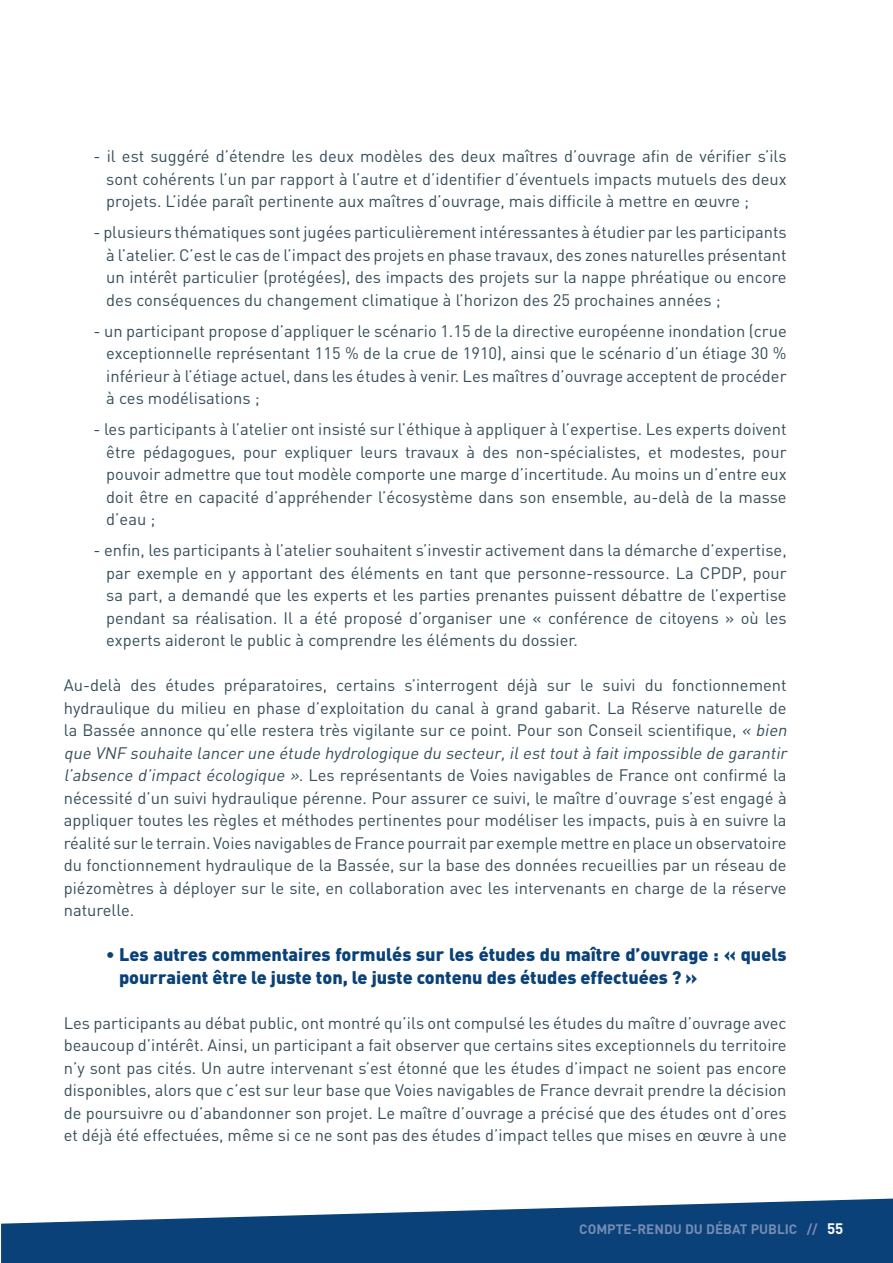
<style>
.page{position:relative;width:893px;height:1263px;background:#fff}
.page>*{position:absolute;margin:0;border:0;box-sizing:border-box;transform-origin:0 0}
.t1{font:900 18px/22.5px "DIN";color:#094178}
.t2{font:16.5px/22.5px "DIN";color:#364d59;text-align:justify}
.t3{font:700 13.5px "DIN";color:#778cb4}
.s1{font-style:italic}
.s2{font-size:15px;color:#fff}
</style>
<div class="page">
<svg style="left:1px;top:1198px;width:892px;height:65px;fill:#094178"></svg>
<p class="t2" style="left:106px;top:145px;width:682px;text-indent:-13px">- il est suggéré d’étendre les deux modèles des deux maîtres d’ouvrage afin de vérifier s’ils sont cohérents l’un par rapport à l’autre et d’identifier d’éventuels impacts mutuels des deux projets. L’idée paraît pertinente aux maîtres d’ouvrage, mais difficile à mettre en œuvre ;</p>
<p class="t2" style="left:106px;top:221px;width:682px;text-indent:-13px">- plusieurs thématiques sont jugées particulièrement intéressantes à étudier par les participants à l’atelier. C’est le cas de l’impact des projets en phase travaux, des zones naturelles présentant un intérêt particulier (protégées), des impacts des projets sur la nappe phréatique ou encore des conséquences du changement climatique à l’horizon des 25 prochaines années ;</p>
<p class="t2" style="left:106px;top:319px;width:682px;text-indent:-13px">- un participant propose d’appliquer le scénario 1.15 de la directive européenne inondation (crue exceptionnelle représentant 115 % de la crue de 1910), ainsi que le scénario d’un étiage 30 % inférieur à l’étiage actuel, dans les études à venir. Les maîtres d’ouvrage acceptent de procéder à ces modélisations ;</p>
<p class="t2" style="left:106px;top:418px;width:682px;text-indent:-13px">- les participants à l’atelier ont insisté sur l’éthique à appliquer à l’expertise. Les experts doivent être pédagogues, pour expliquer leurs travaux à des non-spécialistes, et modestes, pour pouvoir admettre que tout modèle comporte une marge d’incertitude. Au moins un d’entre eux doit être en capacité d’appréhender l’écosystème dans son ensemble, au-delà de la masse d’eau ;</p>
<p class="t2" style="left:106px;top:539px;width:682px;text-indent:-13px">- enfin, les participants à l’atelier souhaitent s’investir activement dans la démarche d’expertise, par exemple en y apportant des éléments en tant que personne-ressource. La CPDP, pour sa part, a demandé que les experts et les parties prenantes puissent débattre de l’expertise pendant sa réalisation. Il a été proposé d’organiser une « conférence de citoyens » où les experts aideront le public à comprendre les éléments du dossier.</p>
<p class="t2" style="left:64px;top:674px;width:728px;text-align:left">Au-delà des études préparatoires, certains s’interrogent déjà sur le suivi du fonctionnement hydraulique du milieu en phase d’exploitation du canal à grand gabarit. La Réserve naturelle de la Bassée annonce qu’elle restera très vigilante sur ce point. Pour son Conseil scientifique, <span class="s1">« bien que VNF souhaite lancer une étude hydrologique du secteur,ilesttoutà faitimpossible de garantir l’absence d’impact écologique ».</span> Les représentants de Voies navigables de France ont confirmé la nécessité d’un suivi hydraulique pérenne. Pour assurer ce suivi, le maître d’ouvrage s’est engagé à appliquer toutes les règles et méthodes pertinentes pour modéliser les impacts, puis à en suivre la réalité sur le terrain. Voies navigables de France pourrait par exemple mettre en place un observatoire du fonctionnement hydraulique de la Bassée, sur la base des données recueillies par un réseau de piézomètres à déployer sur le site, en collaboration avec les intervenants en charge de la réserve naturelle.</p>
<p class="t1" style="left:119px;top:943px;width:669px;text-indent:-13px">• Les autres commentaires formulés sur les études du maître d’ouvrage : « quels pourraient être le juste ton, le juste contenu des études effectuées ? »</p>
<p class="t2" style="left:64px;top:1011px;width:724px">Les participants au débat public, ont montré qu’ils ont compulsé les études du maître d’ouvrage avec beaucoup d’intérêt. Ainsi, un participant a fait observer que certains sites exceptionnels du territoire n’y sont pas cités. Un autre intervenant s’est étonné que les études d’impact ne soient pas encore disponibles, alors que c’est sur leur base que Voies navigables de France devrait prendre la décision de poursuivre ou d’abandonner son projet. Le maître d’ouvrage a précisé que des études ont d’ores et déjà été effectuées, même si ce ne sont pas des études d’impact telles que mises en œuvre à une</p>
<p class="t3" style="left:579px;top:1220px;width:266px">COMPTE-RENDU DU DÉBAT PUBLIC // <span class="s2">55</span></p>
</div>
